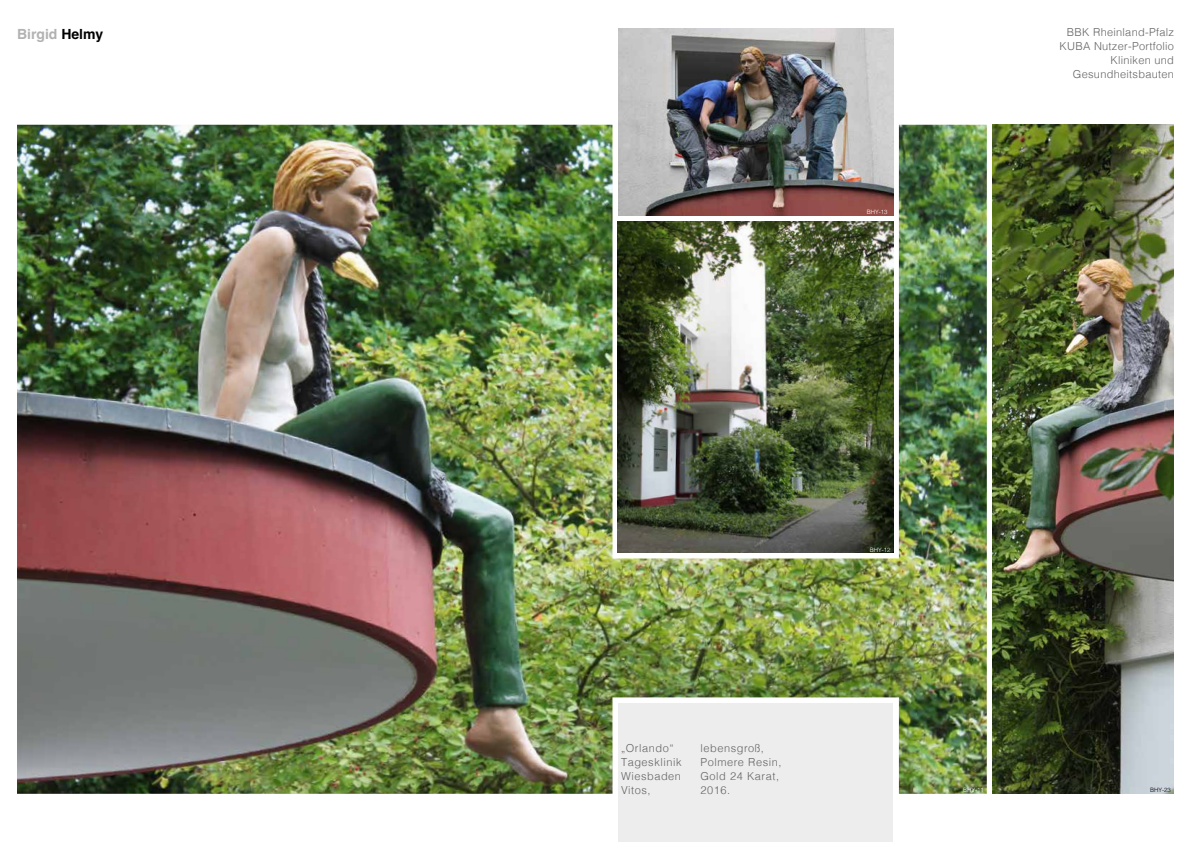
<style>
.page{position:relative;width:1191px;height:842px;background:#fff}
.page>*{position:absolute;margin:0;border:0;box-sizing:border-box;transform-origin:0 0}
.t1{font:700 14px "Helvetica";color:#b3b2b2}
.t2{font:300 11px/14px "Helvetica";letter-spacing:.05em;color:#646363}
.t3{font:300 11px/14px "Helvetica";letter-spacing:.025em;color:#646363;text-align:right}
.t4{font:300 6px "Helvetica";color:#fff}
.t5{font:300 6px "Helvetica";color:#000}
.s1{color:#000}
</style>
<div class="page">
<img style="left:17px;top:125px;width:969px;height:669px">
<img style="left:618px;top:28px;width:275px;height:187px">
<img style="left:992px;top:125px;width:181px;height:669px">
<img style="left:618px;top:221px;width:275px;height:332px">
<div style="left:618px;top:703px;width:275px;height:139px;background:#ededed"></div>
<p class="t1" style="left:17px;top:25px;width:88px">Birgid <span class="s1">Helmy</span></p>
<p class="t4" style="left:867px;top:207px;width:22px">BHY-13</p>
<p class="t3" style="left:1059px;top:25px;width:116px">BBK Rheinland-Pfalz<br>KUBA Nutzer-Portfolio<br>Kliniken und<br>Gesundheitsbauten</p>
<p class="t2" style="left:621px;top:740px;width:62px">„Orlando“<br>Tagesklinik<br>Wiesbaden<br>Vitos,</p>
<p class="t2" style="left:700px;top:740px;width:83px">lebensgroß,<br>Polmere Resin,<br>Gold 24 Karat,<br>2016.</p>
<p class="t4" style="left:869px;top:544px;width:22px">BHY-12</p>
<p class="t4" style="left:963px;top:785px;width:22px">BHY-11</p>
<p class="t5" style="left:1150px;top:785px;width:22px">BHY-23</p>
</div>
